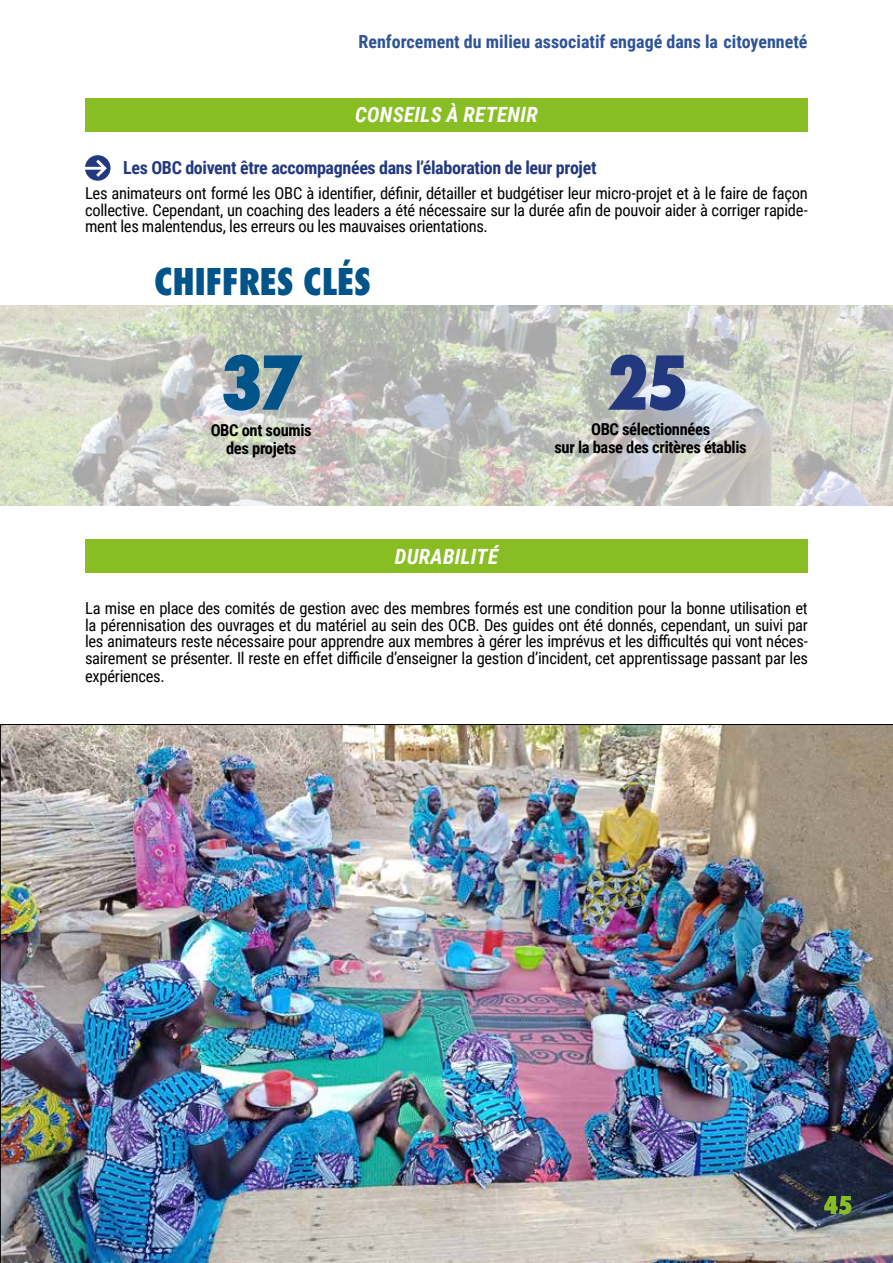
<style>
.page{position:relative;width:893px;height:1263px;background:#fff}
.page>*{position:absolute;margin:0;border:0;box-sizing:border-box;transform-origin:0 0}
.t1{font:800 condensed 72px "Futura LT";color:#005489}
.t2{font:800 condensed 72px "Futura LT";color:#23397f}
.t3{font:800 condensed 36px "Futura LT";letter-spacing:-.02em;color:#005489}
.t4{font:800 condensed 24px "Futura LT";color:#89bd24}
.t5{font:italic 700 21px "Roboto Condensed";letter-spacing:.015em;color:#fff}
.t6{font:700 18px "Roboto Condensed";letter-spacing:-.02em;color:#23397f}
.t7{font:700 18px "Roboto Condensed";color:#2f5496}
.t8{font:16.5px/16.5px "Roboto Condensed";letter-spacing:-.02em;color:#000;text-align:justify}
.t9{font:700 16.5px/18px "Roboto Condensed";letter-spacing:-.02em;color:#000;text-align:center}
</style>
<div class="page">
<img style="left:0;top:724px;width:893px;height:539px">
<svg style="left:85px;top:155px;width:26px;height:26px"></svg>
<div style="left:85px;top:98px;width:723px;height:34px;background:#89bd24"></div>
<img style="left:0;top:305px;width:893px;height:200px">
<div style="left:85px;top:539px;width:723px;height:34px;background:#89bd24"></div>
<p class="t7" style="left:358px;top:29px;width:451px">Renforcement du milieu associatif engagé dans la citoyenneté</p>
<p class="t5" style="left:355px;top:100px;width:184px">CONSEILS À RETENIR</p>
<p class="t6" style="left:123px;top:155px;width:475px">Les OBC doivent être accompagnées dans l’élaboration de leur projet</p>
<p class="t8" style="left:85px;top:184px;width:724px">Les animateurs ont formé les OBC à identifier, définir, détailler et budgétiser leur micro-projet et à le faire de façon collective. Cependant, un coaching des leaders a été nécessaire sur la durée afin de pouvoir aider à corriger rapide&shy;ment les malentendus, les erreurs ou les mauvaises orientations.</p>
<h2 class="t3" style="left:154px;top:259px;width:219px">CHIFFRES CLÉS</h2>
<h1 class="t1" style="left:220px;top:338px;width:84px">37</h1>
<p class="t9" style="left:211px;top:421px;width:103px">OBC ont soumis des projets</p>
<h1 class="t2" style="left:605px;top:338px;width:85px">25</h1>
<p class="t9" style="left:554px;top:419px;width:194px">OBC sélectionnées<br>sur la base des critères établis</p>
<p class="t5" style="left:395px;top:541px;width:105px">DURABILITÉ</p>
<p class="t8" style="left:85px;top:599px;width:724px">La mise en place des comités de gestion avec des membres formés est une condition pour la bonne utilisation et la pérennisation des ouvrages et du matériel au sein des OCB. Des guides ont été donnés, cependant, un suivi par les animateurs reste nécessaire pour apprendre aux membres à gérer les imprévus et les difficultés qui vont néces&shy;sairement se présenter. Il reste en effet difficile d’enseigner la gestion d’incident, cet apprentissage passant par les</p>
<p class="t8" style="left:85px;top:667px;width:81px">expériences.</p>
<h3 class="t4" style="left:824px;top:1190px;width:30px">45</h3>
</div>
